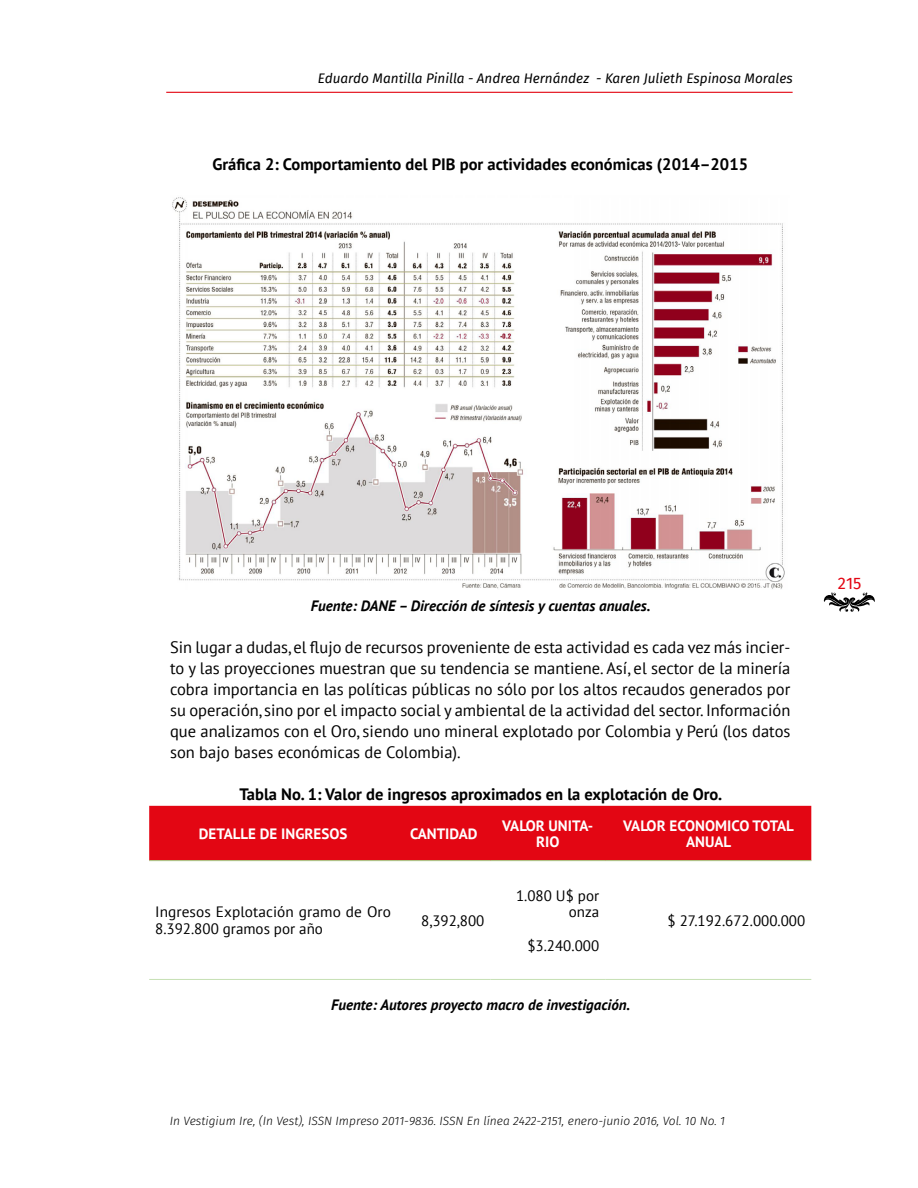
<style>
.page{position:relative;width:918px;height:1188px;background:#fff}
.page>*{position:absolute;margin:0;border:0;box-sizing:border-box;transform-origin:0 0}
.t1{font:16.5px/21px "PT Sans";color:#000;text-align:justify}
.t2{font:700 16.5px "PT Sans";color:#000}
.t3{font:16.5px "Fira Sans";color:#e30613}
.t4{font:15px/16.5px "PT Sans";color:#000}
.t5{font:italic 700 15px "PT Sans";color:#000}
.t6{font:700 15px/16.5px "PT Sans";color:#fff;text-align:center}
.t7{font:italic 13.5px "Fira Sans";color:#000}
.t8{font:italic 300 12px "Fira Sans";color:#000}
</style>
<div class="page">
<hr style="left:166px;top:92px;width:627px;height:1px;background:#e30613">
<svg style="left:823px;top:592px;width:52px;height:20px"></svg>
<img style="left:172px;top:197px;width:613px;height:392px">
<div style="left:149px;top:806px;width:662px;height:54px;background:#e30613"></div>
<hr style="left:149px;top:860px;width:248px;height:1px;background:#a8d08d">
<hr style="left:397px;top:860px;width:93px;height:1px;background:#a8d08d">
<hr style="left:490px;top:860px;width:115px;height:1px;background:#a8d08d">
<hr style="left:605px;top:860px;width:206px;height:1px;background:#a8d08d">
<hr style="left:149px;top:979px;width:248px;height:1px;background:#c5e0b3">
<hr style="left:397px;top:979px;width:93px;height:1px;background:#c5e0b3">
<hr style="left:490px;top:979px;width:115px;height:1px;background:#c5e0b3">
<hr style="left:605px;top:979px;width:206px;height:1px;background:#c5e0b3">
<p class="t7" style="left:318px;top:69px;width:476px">Eduardo Mantilla Pinilla - Andrea Hernández - Karen Julieth Espinosa Morales</p>
<p class="t2" style="left:212px;top:153px;width:537px">Gráfica 2: Comportamiento del PIB por actividades económicas (2014–2015</p>
<p class="t5" style="left:311px;top:596px;width:341px">Fuente: DANE – Dirección de síntesis y cuentas anuales.</p>
<p class="t1" style="left:170px;top:636px;width:622px">Sin lugar a dudas, el flujo de recursos proveniente de esta actividad es cada vez más incier&shy;to y las proyecciones muestran que su tendencia se mantiene. Así, el sector de la minería cobra importancia en las políticas públicas no sólo por los altos recaudos generados por su operación, sino por el impacto social y ambiental de la actividad del sector. Información que analizamos con el Oro, siendo uno mineral explotado por Colombia y Perú (los datos son bajo bases económicas de Colombia).</p>
<p class="t2" style="left:239px;top:783px;width:484px">Tabla No. 1: Valor de ingresos aproximados en la explotación de Oro.</p>
<p class="t6" style="left:199px;top:825px;width:150px">DETALLE DE INGRESOS</p>
<p class="t6" style="left:410px;top:825px;width:69px">CANTIDAD</p>
<p class="t6" style="left:502px;top:817px;width:93px">VALOR UNITA-<br>RIO</p>
<p class="t6" style="left:623px;top:817px;width:172px">VALOR ECONOMICO TOTAL<br>ANUAL</p>
<p class="t4" style="left:155px;top:904px;width:237px">Ingresos Explotación gramo de Oro<br>8.392.800 gramos por año</p>
<p class="t4" style="left:421px;top:912px;width:65px">8,392,800</p>
<p class="t4" style="left:516px;top:887px;width:85px;text-align:right">1.080 U$ por onza</p>
<p class="t4" style="left:527px;top:937px;width:73px">$3.240.000</p>
<p class="t5" style="left:331px;top:995px;width:301px">Fuente: Autores proyecto macro de investigación.</p>
<p class="t4" style="left:667px;top:912px;width:139px">$ 27.192.672.000.000</p>
<p class="t3" style="left:838px;top:572px;width:25px">215</p>
<p class="t8" style="left:170px;top:1112px;width:557px">In Vestigium Ire, (In Vest), ISSN Impreso 2011-9836. ISSN En línea 2422-2151, enero-junio 2016, Vol. 10 No. 1</p>
</div>
